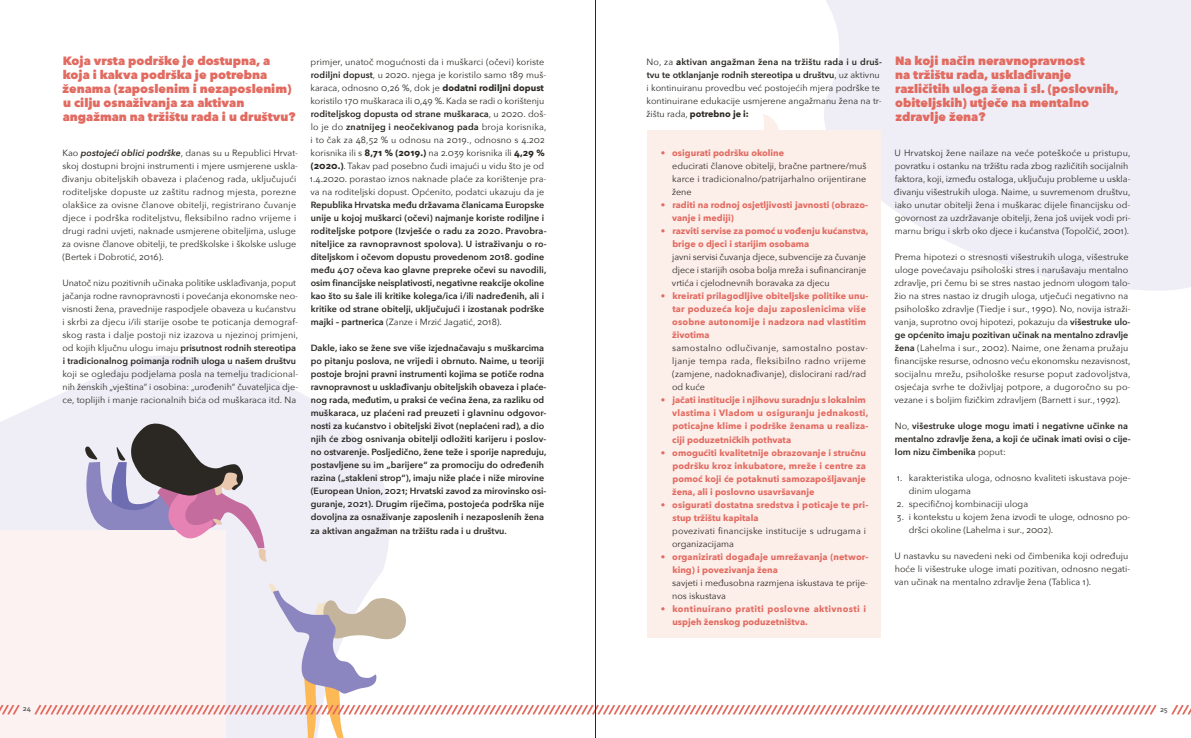
<style>
.page{position:relative;width:1191px;height:738px;background:#fff}
.page>*{position:absolute;margin:0;border:0;box-sizing:border-box;transform-origin:0 0}
.t1{font:800 12px/14px "Avenir Next";color:#e26b61}
.t2{font:9px/13px "Avenir Next";letter-spacing:.005em;color:#2b2824}
.t3{font:600 9px/13px "Avenir Next";color:#2b2824}
.t4{font:700 9px/13px "Avenir Next";color:#e26b61}
.t5{font:9px/13px "Avenir Next";letter-spacing:.035em;color:#2b2824}
.t6{font:700 9px/13px "Avenir Next";letter-spacing:.035em;color:#e26b61}
.t7{font:600 7px "Avenir Next";color:#57585a}
.s1{font-weight:600;font-style:italic}
.s2{font-weight:600}
.s3{font-weight:700}
.s4{font-weight:400}
</style>
<div class="page">
<svg style="left:0;top:356px;width:390px;height:226px;fill:#efeef6"></svg>
<svg style="left:824px;top:0;width:367px;height:295px;background:#f0eff6"></svg>
<div style="left:0;top:530px;width:225px;height:207px;background:#fdf2f2"></div>
<svg style="left:84px;top:419px;width:183px;height:142px"></svg>
<div style="left:646px;top:130px;width:234px;height:507px;background:#fceee9"></div>
<svg style="left:763px;top:114px;width:16px;height:16px"></svg>
<svg style="left:0;top:582px;width:1191px;height:155px"></svg>
<hr style="left:595px;top:0;width:1px;height:737px;background:#2b2824">
<h1 class="t1" style="left:63px;top:54px;width:234px">Koja vrsta podrške je dostupna, a koja i kakva podrška je potrebna ženama (zaposlenim i nezaposlenim) u cilju osnaživanja za aktivan angažman na tržištu rada i u društvu?</h1>
<p class="t2" style="left:62px;top:146px;width:238px">Kao <span class="s1">postojeći oblici podrške</span>, danas su u Republici Hrvat&shy;skoj dostupni brojni instrumenti i mjere usmjerene uskla&shy;đivanju obiteljskih obaveza i plaćenog rada, uključujući roditeljske dopuste uz zaštitu radnog mjesta, porezne olakšice za ovisne članove obitelji, registrirano čuvanje djece i podrška roditeljstvu, fleksibilno radno vrijeme i drugi radni uvjeti, naknade usmjerene obiteljima, usluge za ovisne članove obitelji, te predškolske i školske usluge (Bertek i Dobrotić, 2016).</p>
<p class="t2" style="left:62px;top:276px;width:237px">Unatoč nizu pozitivnih učinaka politike usklađivanja, poput jačanja rodne ravnopravnosti i povećanja ekonomske neo&shy;visnosti žena, pravednije raspodjele obaveza u kućanstvu i skrbi za djecu i/ili starije osobe te poticanja demograf&shy;skog rasta i dalje postoji niz izazova u njezinoj primjeni, od kojih ključnu ulogu imaju <span class="s2">prisutnost rodnih stereotipa i tradicionalnog poimanja rodnih uloga u našem društvu</span></p>
<p class="t2" style="left:62px;top:367px;width:237px;text-align:justify">koji se ogledaju podjelama posla na temelju tradicional&shy;nih ženskih „vještina“ i osobina: „urođenih“ čuvateljica dje&shy;ce, toplijih i manje racionalnih bića od muškaraca itd. Na</p>
<p class="t2" style="left:310px;top:55px;width:238px">primjer, unatoč mogućnosti da i muškarci (očevi) koriste <span class="s2">rodiljni dopust</span>, u 2020. njega je koristilo samo 189 muš&shy;karaca, odnosno 0,26 %, dok je <span class="s3">dodatni rodiljni dopust </span>koristilo 170 muškaraca ili 0,49 %. Kada se radi o korištenju <span class="s2">roditeljskog dopusta od strane muškaraca</span>, u 2020. doš&shy;lo je do <span class="s2">znatnijeg i neočekivanog pada</span> broja korisnika, i to čak za 48,52 % u odnosu na 2019., odnosno s 4.202 korisnika ili s <span class="s3">8,71 % (2019.)</span> na 2.039 korisnika ili <span class="s3">4,29 % (2020.)</span>. Takav pad posebno čudi imajući u vidu što je od 1.4.2020. porastao iznos naknade plaće za korištenje pra&shy;va na roditeljski dopust. Općenito, podatci ukazuju da je</p>
<p class="t3" style="left:311px;top:198px;width:237px">Republika Hrvatska među državama članicama Europske unije u kojoj muškarci (očevi) najmanje koriste rodiljne i roditeljske potpore (Izvješće o radu za 2020. Pravobra&shy;niteljice za ravnopravnost spolova). U istraživanju o ro&shy;diteljskom i očevom dopustu provedenom 2018. godine među 407 očeva kao glavne prepreke očevi su navodili, osim financijske neisplativosti, negativne reakcije okoline kao što su šale ili kritike kolega/ica i/ili nadređenih, ali i kritike od strane obitelji, uključujući i izostanak podrške majki – partnerica <span class="s4">(Zanze i Mrzić Jagatić, 2018).</span></p>
<p class="t3" style="left:310px;top:341px;width:237px">Dakle, iako se žene sve više izjednačavaju s muškarcima po pitanju poslova, ne vrijedi i obrnuto. Naime, u teoriji postoje brojni pravni instrumenti kojima se potiče rodna ravnopravnost u usklađivanju obiteljskih obaveza i plaće&shy;nog rada, međutim, u praksi će većina žena, za razliku od muškaraca, uz plaćeni rad preuzeti i glavninu odgovor&shy;nosti za kućanstvo i obiteljski život (neplaćeni rad), a dio njih će zbog osnivanja obitelji odložiti karijeru i poslov&shy;no ostvarenje. Posljedično, žene teže i sporije napreduju, postavljene su im „barijere“ za promociju do određenih razina („stakleni strop“), imaju niže plaće i niže mirovine (European Union, 2021; Hrvatski zavod za mirovinsko osi&shy;guranje, 2021). Drugim riječima, postojeća podrška nije dovoljna za osnaživanje zaposlenih i nezaposlenih žena za aktivan angažman na tržištu rada i u društvu.</p>
<p class="t2" style="left:646px;top:55px;width:237px">No, za <span class="s3">a</span><span class="s2">ktivan angažman žena na tržištu rada i u druš&shy;tvu te otklanjanje rodnih stereotipa u društvu</span>, uz aktivnu i kontinuiranu provedbu već postojećih mjera podrške te kontinuirane edukacije usmjerene angažmanu žena na tr&shy;žištu rada, <span class="s3">potrebno je i:</span></p>
<p class="t4" style="left:661px;top:146px;width:125px">• osigurati podršku okoline</p>
<p class="t2" style="left:672px;top:159px;width:196px;text-align:justify">educirati članove obitelji, bračne partnere/muš karce i tradicionalno/patrijarhalno orijentirane žene</p>
<p class="t4" style="left:672px;top:198px;width:198px;text-indent:-11px">• raditi na rodnoj osjetljivosti javnosti (obrazo&shy;vanje i mediji)</p>
<p class="t4" style="left:672px;top:224px;width:198px;text-indent:-11px">• razviti servise za pomoć u vođenju kućanstva, brige o djeci i starijim osobama</p>
<p class="t2" style="left:672px;top:250px;width:196px;text-align:justify">javni servisi čuvanja djece, subvencije za čuvanje djece i starijih osoba bolja mreža i sufinanciranje vrtića i cjelodnevnih boravaka za djecu</p>
<p class="t4" style="left:672px;top:289px;width:198px;text-indent:-11px">• kreirati prilagodljive obiteljske politike unu&shy;tar poduzeća koje daju zaposlenicima više osobne autonomije i nadzora nad vlastitim životima</p>
<p class="t5" style="left:672px;top:341px;width:197px">samostalno odlučivanje, samostalno postav&shy;ljanje tempa rada, fleksibilno radno vrijeme (zamjene, nadoknađivanje), dislocirani rad/rad od kuće</p>
<p class="t4" style="left:672px;top:393px;width:198px;text-indent:-11px">• jačati institucije i njihovu suradnju s lokalnim vlastima i Vladom u osiguranju jednakosti, poticajne klime i podrške ženama u realiza&shy;ciji poduzetničkih pothvata</p>
<p class="t4" style="left:672px;top:445px;width:195px;text-align:justify;text-indent:-11px">• omogućiti kvalitetnije obrazovanje i stručnu podršku kroz inkubatore, mreže i centre za pomoć koji će potaknuti samozapošljavanje žena, ali i poslovno usavršavanje</p>
<p class="t4" style="left:672px;top:497px;width:197px;text-indent:-12px">• osigurati dostatna sredstva i poticaje te pri&shy;stup tržištu kapitala</p>
<p class="t2" style="left:672px;top:523px;width:195px">povezivati financijske institucije s udrugama i organizacijama</p>
<p class="t4" style="left:672px;top:549px;width:197px;text-indent:-11px">• organizirati događaje umrežavanja (networ&shy;king) i povezivanja žena</p>
<p class="t2" style="left:672px;top:575px;width:197px">savjeti i međusobna razmjena iskustava te prije&shy;nos iskustava</p>
<p class="t6" style="left:672px;top:601px;width:195px;text-indent:-11px">• kontinuirano pratiti poslovne aktivnosti i uspjeh ženskog poduzetništva.</p>
<h1 class="t1" style="left:895px;top:54px;width:225px">Na koji način neravnopravnost<br>na tržištu rada, usklađivanje različitih uloga žena i sl. (poslovnih, obiteljskih) utječe na mentalno zdravlje žena?</h1>
<p class="t2" style="left:894px;top:146px;width:238px">U Hrvatskoj žene nailaze na veće poteškoće u pristupu, povratku i ostanku na tržištu rada zbog različitih socijalnih faktora, koji, između ostaloga, uključuju probleme u uskla&shy;đivanju višestrukih uloga. Naime, u suvremenom društvu, iako unutar obitelji žena i muškarac dijele financijsku od&shy;govornost za uzdržavanje obitelji, žena još uvijek vodi pri&shy;marnu brigu i skrb oko djece i kućanstva (Topolčić, 2001).</p>
<p class="t2" style="left:894px;top:250px;width:237px">Prema hipotezi o stresnosti višestrukih uloga, višestruke uloge povećavaju psihološki stres i narušavaju mentalno zdravlje, pri čemu bi se stres nastao jednom ulogom talo&shy;žio na stres nastao iz drugih uloga, utječući negativno na psihološko zdravlje (Tiedje i sur., 1990). No, novija istraži&shy;vanja, suprotno ovoj hipotezi, pokazuju da <span class="s2">višestruke ulo&shy;ge općenito imaju pozitivan učinak na mentalno zdravlje žena</span> (Lahelma i sur., 2002). Naime, one ženama pružaju financijske resurse, odnosno veću ekonomsku nezavisnost, socijalnu mrežu, psihološke resurse poput zadovoljstva, osjećaja svrhe te doživljaj potpore, a dugoročno su po&shy;vezane i s boljim fizičkim zdravljem (Barnett i sur., 1992).</p>
<p class="t3" style="left:894px;top:419px;width:237px"><span class="s4">No,</span> višestruke uloge mogu imati i negativne učinke na mentalno zdravlje žena, a koji će učinak imati ovisi o cije&shy;lom nizu čimbenika <span class="s4">poput:</span></p>
<p class="t2" style="left:909px;top:471px;width:223px;text-indent:-12px">1. karakteristika uloga, odnosno kvaliteti iskustava poje&shy;dinim ulogama</p>
<p class="t2" style="left:897px;top:497px;width:133px">2. specifičnoj kombinaciji uloga</p>
<p class="t2" style="left:909px;top:510px;width:223px;text-indent:-12px">3. i kontekstu u kojem žena izvodi te uloge, odnosno po&shy;dršci okoline (Lahelma i sur., 2002).</p>
<p class="t2" style="left:894px;top:549px;width:237px">U nastavku su navedeni neki od čimbenika koji određuju hoće li višestruke uloge imati pozitivan, odnosno negati&shy;van učinak na mentalno zdravlje žena (Tablica 1).</p>
<p class="t7" style="left:23px;top:702px;width:10px">24</p>
<p class="t7" style="left:1160px;top:702px;width:9px">25</p>
</div>
